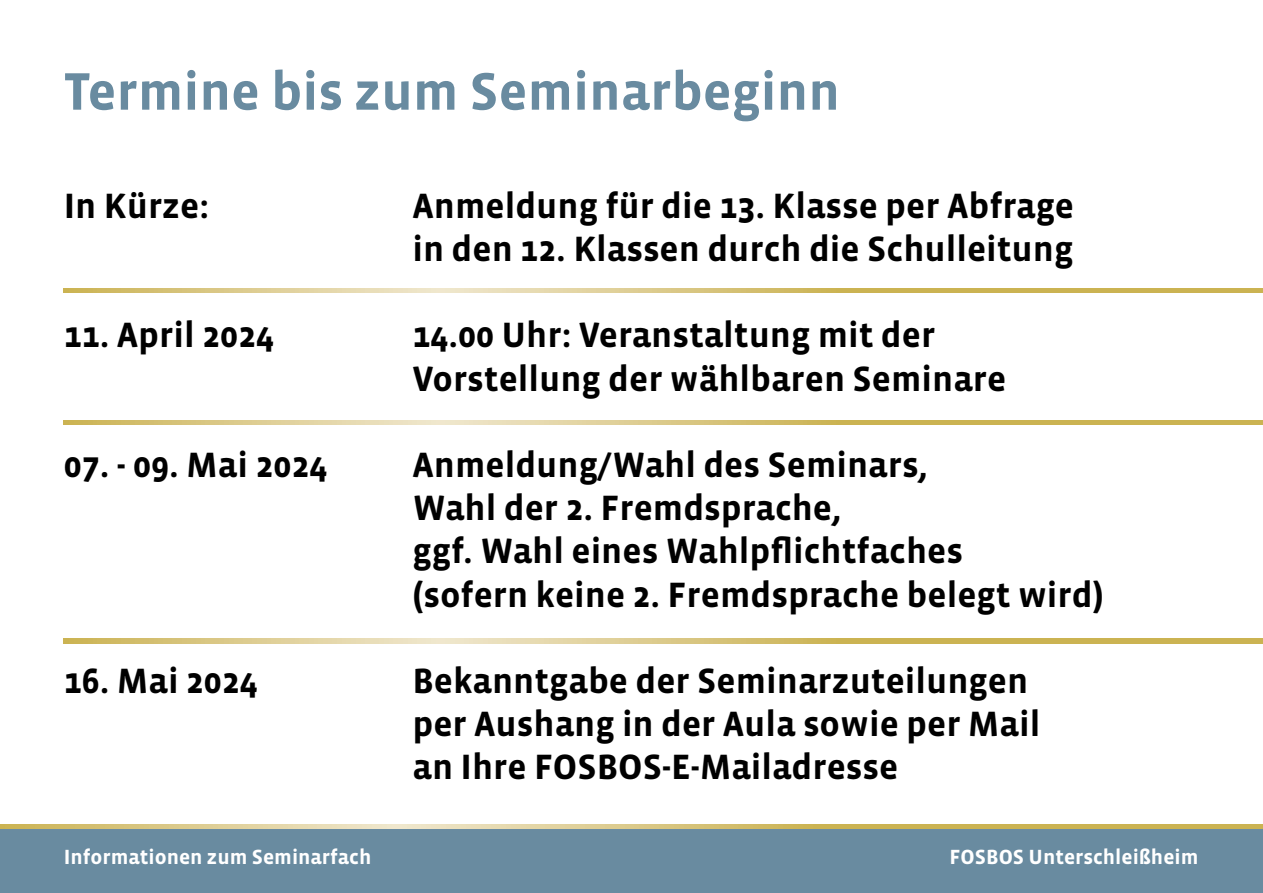
<style>
.page{position:relative;width:1263px;height:893px;background:#fff}
.page>*{position:absolute;margin:0;border:0;box-sizing:border-box;transform-origin:0 0}
.t1{font:700 54px "Vista Sans OTCE";color:#698ba0}
.t2{font:700 36px/43.2px "Vista Sans OTCE";color:#000}
.t3{font:700 21px "Vista Sans OTCE";color:#fff}
</style>
<div class="page">
<svg style="left:0;top:825px;width:1263px;height:4px;background:#d6c37a"></svg>
<div style="left:0;top:829px;width:1263px;height:64px;background:#698ba0"></div>
<svg style="left:64px;top:289px;width:1199px;height:4px;background:#d6c37a"></svg>
<svg style="left:64px;top:420px;width:1199px;height:5px;background:#d6c37a"></svg>
<svg style="left:64px;top:639px;width:1199px;height:4px;background:#d6c37a"></svg>
<h1 class="t1" style="left:64px;top:61px;width:778px">Termine bis zum Seminarbeginn</h1>
<p class="t2" style="left:64px;top:184px;width:147px">In Kürze:</p>
<p class="t2" style="left:412px;top:184px;width:663px">Anmeldung für die 13. Klasse per Abfrage in den 12. Klassen durch die Schulleitung</p>
<p class="t2" style="left:64px;top:313px;width:212px">11. April 2024</p>
<p class="t2" style="left:412px;top:313px;width:595px">14.00 Uhr: Veranstaltung mit der<br>Vorstellung der wählbaren Seminare</p>
<p class="t2" style="left:64px;top:443px;width:265px">07. - 09. Mai 2024</p>
<p class="t2" style="left:412px;top:443px;width:693px">Anmeldung/Wahl des Seminars,<br>Wahl der 2. Fremdsprache,<br>ggf. Wahl eines Wahlpflichtfaches<br>(sofern keine 2. Fremdsprache belegt wird)</p>
<p class="t2" style="left:64px;top:659px;width:196px">16. Mai 2024</p>
<p class="t2" style="left:412px;top:659px;width:629px">Bekanntgabe der Seminarzuteilungen per Aushang in der Aula sowie per Mail an Ihre FOSBOS-E-Mailadresse</p>
<p class="t3" style="left:64px;top:845px;width:309px">Informationen zum Seminarfach</p>
<p class="t3" style="left:949px;top:845px;width:250px">FOSBOS Unterschleißheim</p>
</div>
